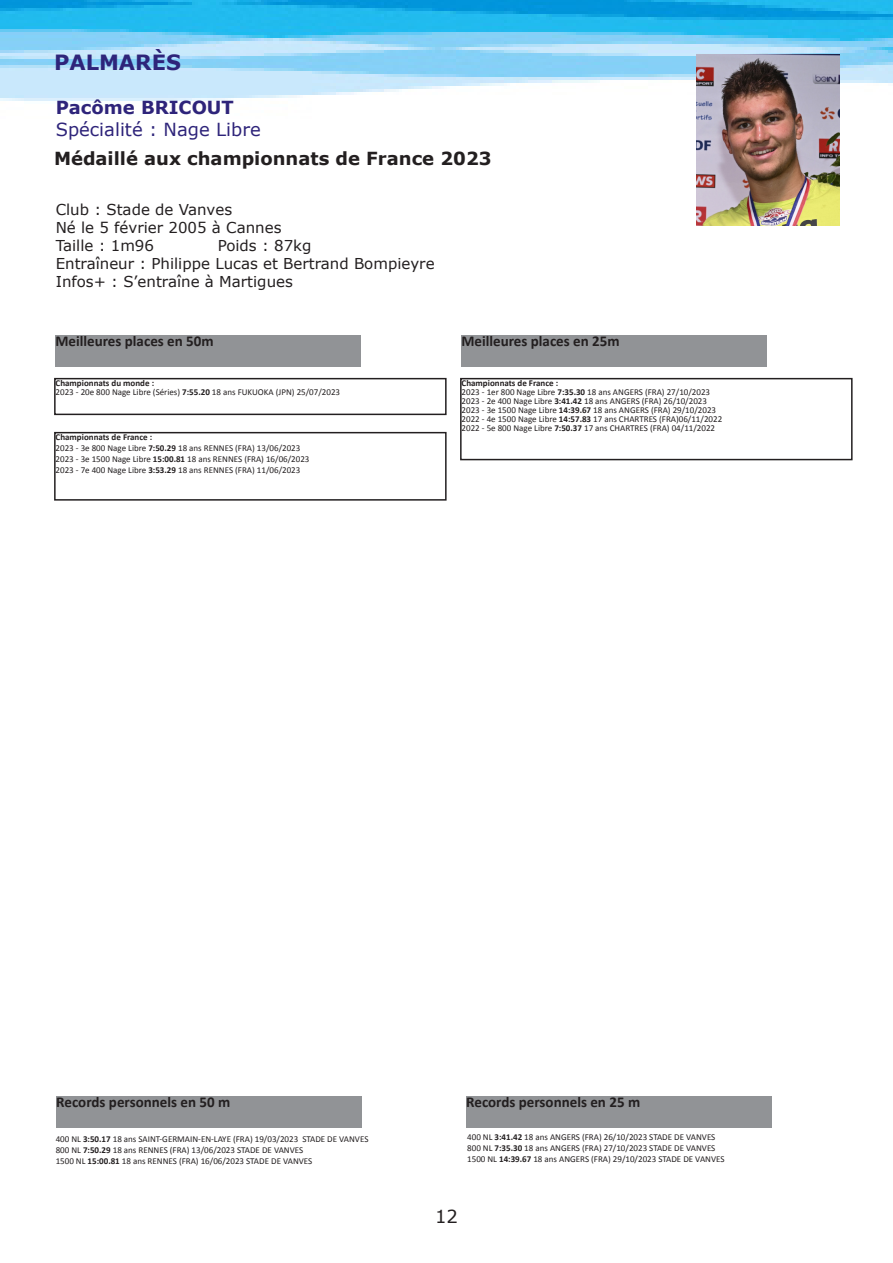
<style>
.page{position:relative;width:893px;height:1263px;background:#fff}
.page>*{position:absolute;margin:0;border:0;box-sizing:border-box;transform-origin:0 0}
.t1{font:700 21px "Verdana";color:#2e247a}
.t2{font:700 18px "Verdana";color:#231f20}
.t3{font:18px "Verdana";color:#2e247a}
.t4{font:700 18px "Verdana";color:#2e247a}
.t5{font:18px "Verdana";color:#231f20}
.t6{font:15px "Verdana";color:#231f20}
.t7{font:700 15px "Calibri";color:#231f20}
.t8{font:9px "Calibri";color:#231f20}
.t9{font:700 9px "Calibri";color:#231f20}
.s1{font-weight:700}
</style>
<div class="page">
<img style="left:0;top:0;width:893px;height:461px">
<div style="left:56px;top:335px;width:305px;height:32px;background:#919396"></div>
<div style="left:54px;top:432px;width:393px;height:69px;border:2px solid #231f20"></div>
<div style="left:56px;top:1096px;width:306px;height:32px;background:#919396"></div>
<div style="left:466px;top:1096px;width:306px;height:32px;background:#919396"></div>
<img style="left:696px;top:54px;width:144px;height:172px">
<div style="left:54px;top:378px;width:393px;height:37px;border:2px solid #231f20"></div>
<div style="left:461px;top:335px;width:306px;height:32px;background:#919396"></div>
<div style="left:460px;top:378px;width:393px;height:82px;border:2px solid #231f20"></div>
<p class="t1" style="left:54px;top:49px;width:128px">PALMARÈS</p>
<p class="t4" style="left:56px;top:96px;width:180px">Pacôme BRICOUT</p>
<p class="t3" style="left:56px;top:118px;width:207px">Spécialité : Nage Libre</p>
<p class="t2" style="left:54px;top:147px;width:439px">Médaillé aux championnats de France 2023</p>
<p class="t6" style="left:56px;top:200px;width:178px">Club : Stade de Vanves</p>
<p class="t6" style="left:56px;top:218px;width:227px">Né le 5 février 2005 à Cannes</p>
<p class="t6" style="left:56px;top:236px;width:100px">Taille : 1m96</p>
<p class="t6" style="left:218px;top:236px;width:95px">Poids : 87kg</p>
<p class="t6" style="left:56px;top:254px;width:380px">Entraîneur : Philippe Lucas et Bertrand Bompieyre</p>
<p class="t6" style="left:56px;top:272px;width:239px">Infos+ : S’entraîne à Martigues</p>
<p class="t7" style="left:56px;top:331px;width:160px">Meilleures places en 50m</p>
<p class="t9" style="left:56px;top:377px;width:100px">Championnats du monde :</p>
<p class="t8" style="left:56px;top:386px;width:286px">2023 - 20e 800 Nage Libre (Séries) <span class="s1">7:55.20</span> 18 ans FUKUOKA (JPN) 25/07/2023</p>
<p class="t9" style="left:56px;top:431px;width:98px">Championnats de France :</p>
<p class="t8" style="left:56px;top:442px;width:246px">2023 - 3e 800 Nage Libre <span class="s1">7:50.29</span> 18 ans RENNES (FRA) 13/06/2023</p>
<p class="t8" style="left:56px;top:452px;width:255px">2023 - 3e 1500 Nage Libre <span class="s1">15:00.81</span> 18 ans RENNES (FRA) 16/06/2023</p>
<p class="t8" style="left:56px;top:463px;width:246px">2023 - 7e 400 Nage Libre <span class="s1">3:53.29</span> 18 ans RENNES (FRA) 11/06/2023</p>
<p class="t7" style="left:461px;top:331px;width:160px">Meilleures places en 25m</p>
<p class="t9" style="left:462px;top:377px;width:98px">Championnats de France :</p>
<p class="t8" style="left:462px;top:386px;width:250px">2023 - 1er 800 Nage Libre <span class="s1">7:35.30</span> 18 ans ANGERS (FRA) 27/10/2023</p>
<p class="t8" style="left:462px;top:395px;width:247px">2023 - 2e 400 Nage Libre <span class="s1">3:41.42</span> 18 ans ANGERS (FRA) 26/10/2023</p>
<p class="t8" style="left:462px;top:404px;width:256px">2023 - 3e 1500 Nage Libre <span class="s1">14:39.67</span> 18 ans ANGERS (FRA) 29/10/2023</p>
<p class="t8" style="left:462px;top:413px;width:262px">2022 - 4e 1500 Nage Libre <span class="s1">14:57.83</span> 17 ans CHARTRES (FRA)06/11/2022</p>
<p class="t8" style="left:462px;top:422px;width:255px">2022 - 5e 800 Nage Libre <span class="s1">7:50.37</span> 17 ans CHARTRES (FRA) 04/11/2022</p>
<p class="t7" style="left:56px;top:1092px;width:175px">Records personnels en 50 m</p>
<p class="t8" style="left:56px;top:1133px;width:314px">400 NL <span class="s1">3:50.17</span> 18 ans SAINT-GERMAIN-EN-LAYE (FRA) 19/03/2023 STADE DE VANVES</p>
<p class="t8" style="left:56px;top:1143px;width:249px">800 NL <span class="s1">7:50.29</span> 18 ans RENNES (FRA) 13/06/2023 STADE DE VANVES</p>
<p class="t8" style="left:56px;top:1154px;width:258px">1500 NL <span class="s1">15:00.81</span> 18 ans RENNES (FRA) 16/06/2023 STADE DE VANVES</p>
<p class="t7" style="left:466px;top:1092px;width:175px">Records personnels en 25 m</p>
<p class="t8" style="left:467px;top:1131px;width:250px">400 NL <span class="s1">3:41.42</span> 18 ans ANGERS (FRA) 26/10/2023 STADE DE VANVES</p>
<p class="t8" style="left:467px;top:1142px;width:250px">800 NL <span class="s1">7:35.30</span> 18 ans ANGERS (FRA) 27/10/2023 STADE DE VANVES</p>
<p class="t8" style="left:467px;top:1152px;width:259px">1500 NL <span class="s1">14:39.67</span> 18 ans ANGERS (FRA) 29/10/2023 STADE DE VANVES</p>
<p class="t5" style="left:435px;top:1205px;width:24px">12</p>
</div>
